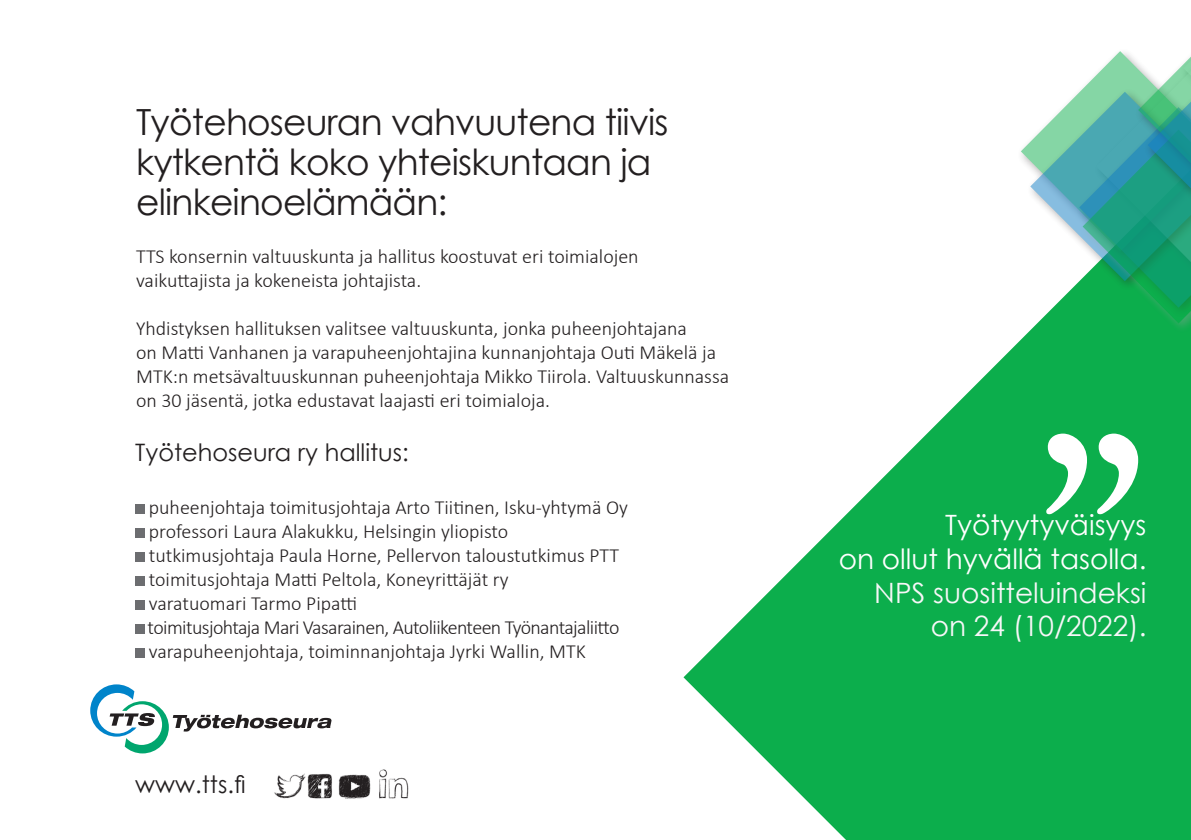
<style>
.page{position:relative;width:1191px;height:840px;background:#fff}
.page>*{position:absolute;margin:0;border:0;box-sizing:border-box;transform-origin:0 0}
.t1{font:36px "Century Gothic";letter-spacing:-.02em;color:#231f20}
.t2{font:28px "Century Gothic";color:#fff}
.t3{font:28px "Century Gothic";color:#f7f7f8}
.Väliotsikko{font:24px "Century Gothic";color:#231f20}
.t4{font:300 20px/24px "Calibri";color:#231f20}
.t5{font:300 20px "Calibri";letter-spacing:-.03em;color:#231f20}
</style>
<div class="page">
<svg style="left:683px;top:323px;width:508px;height:516px;fill:#0cae4c"></svg>
<svg style="left:90px;top:684px;width:242px;height:69px"></svg>
<div style="left:135px;top:504px;width:9px;height:9px;background:#6c6d70"></div>
<div style="left:135px;top:528px;width:9px;height:9px;background:#6c6d70"></div>
<div style="left:135px;top:552px;width:9px;height:9px;background:#6c6d70"></div>
<div style="left:135px;top:576px;width:9px;height:9px;background:#6c6d70"></div>
<div style="left:135px;top:600px;width:9px;height:9px;background:#6c6d70"></div>
<div style="left:135px;top:624px;width:9px;height:9px;background:#6c6d70"></div>
<div style="left:135px;top:648px;width:9px;height:9px;background:#6c6d70"></div>
<div style="left:1078px;top:125px;width:113px;height:208px;background:#0cae4c"></div>
<img style="left:274px;top:769px;width:135px;height:30px">
<svg style="left:1046px;top:433px;width:92px;height:81px"></svg>
<svg style="left:1021px;top:51px;width:170px;height:272px"></svg>
<p class="t1" style="left:136px;top:97px;width:534px">Työtehoseuran vahvuutena tiivis</p>
<p class="t1" style="left:136px;top:137px;width:517px">kytkentä koko yhteiskuntaan ja</p>
<p class="t1" style="left:136px;top:177px;width:313px">elinkeinoelämään:</p>
<p class="t4" style="left:136px;top:244px;width:504px">TTS konsernin valtuuskunta ja hallitus koostuvat eri toimialojen</p>
<p class="t4" style="left:136px;top:268px;width:287px">vaikuttajista ja kokeneista johtajista.</p>
<p class="t4" style="left:136px;top:316px;width:581px">Yhdistyksen hallituksen valitsee valtuuskunta, jonka puheenjohtajana<br>on Matti Vanhanen ja varapuheenjohtajina kunnanjohtaja Outi Mäkelä ja</p>
<p class="t4" style="left:136px;top:364px;width:594px">MTK:n metsävaltuuskunnan puheenjohtaja Mikko Tiirola. Valtuuskunnassa on 30 jäsentä, jotka edustavat laajasti eri toimialoja.</p>
<p class="Väliotsikko" style="left:135px;top:435px;width:275px">Työtehoseura ry hallitus:</p>
<p class="t4" style="left:149px;top:494px;width:480px">puheenjohtaja toimitusjohtaja Arto Tiitinen, Isku-yhtymä Oy</p>
<p class="t4" style="left:149px;top:518px;width:361px">professori Laura Alakukku, Helsingin yliopisto</p>
<p class="t4" style="left:149px;top:542px;width:472px">tutkimusjohtaja Paula Horne, Pellervon taloustutkimus PTT</p>
<p class="t4" style="left:149px;top:566px;width:361px">toimitusjohtaja Matti Peltola, Koneyrittäjät ry</p>
<p class="t4" style="left:149px;top:590px;width:210px">varatuomari Tarmo Pipatti</p>
<p class="t5" style="left:148px;top:614px;width:473px">toimitusjohtaja Mari Vasarainen, Autoliikenteen Työnantajaliitto</p>
<p class="t4" style="left:149px;top:638px;width:438px">varapuheenjohtaja, toiminnanjohtaja Jyrki Wallin, MTK</p>
<p class="Väliotsikko" style="left:135px;top:767px;width:112px">www.tts.fi</p>
<p class="t2" style="left:945px;top:505px;width:203px">Työtyytyväisyys</p>
<p class="t2" style="left:838px;top:539px;width:309px">on ollut hyvällä tasolla.</p>
<p class="t3" style="left:874px;top:572px;width:274px">NPS suositteluindeksi</p>
<p class="t3" style="left:930px;top:606px;width:217px">on 24 (10/2022).</p>
</div>
